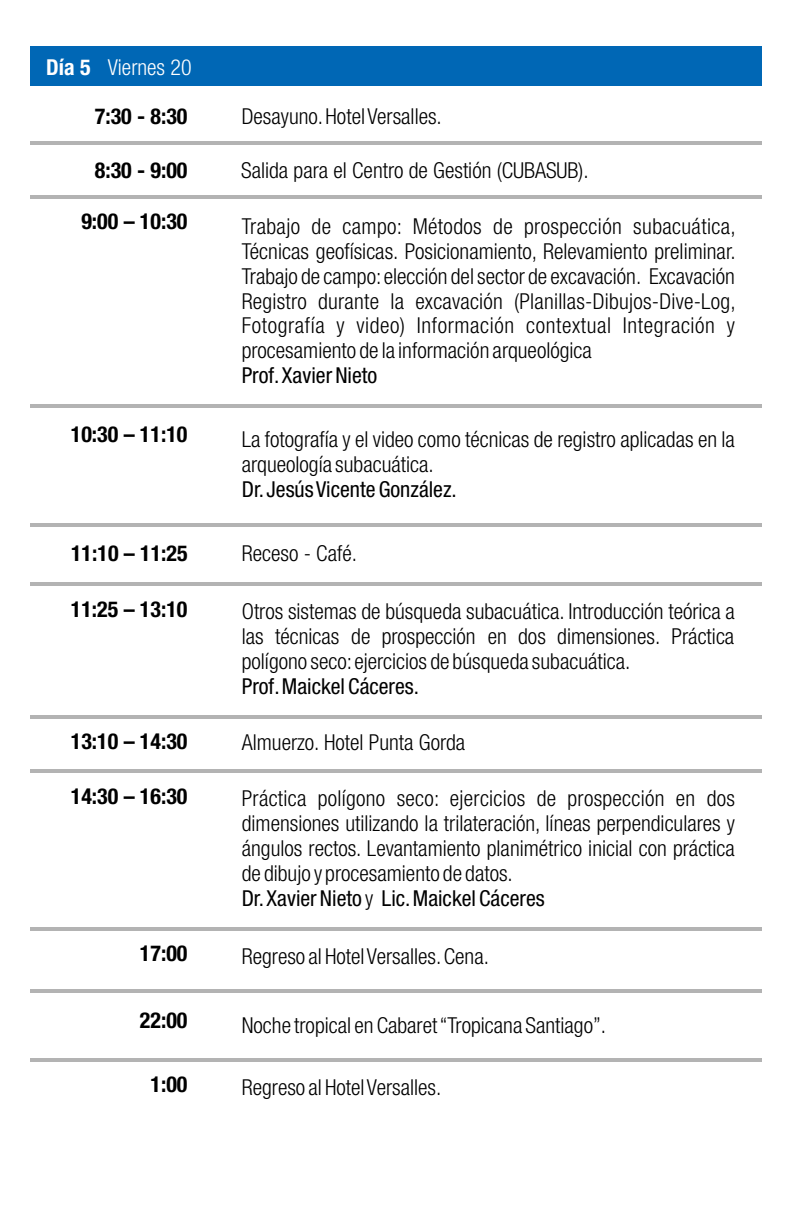
<style>
.page{position:relative;width:792px;height:1224px;background:#fff}
.page>*{position:absolute;margin:0;border:0;box-sizing:border-box;transform-origin:0 0}
.t1{font:300 condensed 22px/24.8px "Helvetica Neue LT Std";color:#000;text-align:justify}
.t2{font:700 condensed 22px "Helvetica Neue LT Std";color:#000}
.t3{font:condensed 22px "Helvetica Neue LT Std";color:#000}
.t4{font:300 condensed 22px "Helvetica Neue LT Std";color:#fff}
.s1{font-weight:700}
.s2{font-weight:400}
</style>
<div class="page">
<div style="left:30px;top:47px;width:732px;height:39px;background:#0067b5"></div>
<hr style="left:30px;top:405px;width:732px;height:3px;background:#b3b3b3">
<hr style="left:30px;top:142px;width:732px;height:3px;background:#b3b3b3">
<hr style="left:30px;top:583px;width:732px;height:3px;background:#b3b3b3">
<hr style="left:30px;top:715px;width:732px;height:3px;background:#b3b3b3">
<hr style="left:30px;top:196px;width:732px;height:3px;background:#b3b3b3">
<hr style="left:30px;top:770px;width:732px;height:3px;background:#b3b3b3">
<hr style="left:30px;top:927px;width:732px;height:3px;background:#b3b3b3">
<hr style="left:30px;top:523px;width:732px;height:3px;background:#b3b3b3">
<hr style="left:30px;top:1058px;width:732px;height:3px;background:#b3b3b3">
<hr style="left:30px;top:989px;width:732px;height:3px;background:#b3b3b3">
<p class="t4" style="left:46px;top:59px;width:147px"><span class="s1">Día 5</span> Viernes 20</p>
<p class="t2" style="left:95px;top:108px;width:94px">7:30 - 8:30</p>
<p class="t2" style="left:95px;top:162px;width:94px">8:30 - 9:00</p>
<p class="t2" style="left:81px;top:213px;width:108px">9:00 – 10:30</p>
<p class="t2" style="left:71px;top:427px;width:118px">10:30 – 11:10</p>
<p class="t1" style="left:242px;top:107px;width:202px">Desayuno.Hotel Versalles.</p>
<p class="t1" style="left:241px;top:161px;width:349px">Salida para el Centro de Gestión (CUBASUB).</p>
<p class="t1" style="left:242px;top:217px;width:496px">Trabajo de campo: Métodos de prospección subacuática, Técnicas geofísicas. Posicionamiento, Relevamiento preliminar.<br>Trabajo de campo:elección del sector de excavación. Excavación Registro durante la excavación (Planillas-Dibujos-Dive-Log, Fotografía y video) Información contextual Integración y procesamiento de la información arqueológica</p>
<p class="t3" style="left:242px;top:368px;width:137px">Prof.Xavier Nieto</p>
<p class="t1" style="left:242px;top:430px;width:495px">La fotografía y el video como técnicas de registro aplicadas en la arqueología subacuática.</p>
<p class="t3" style="left:242px;top:481px;width:217px">Dr.Jesús Vicente González.</p>
<p class="t2" style="left:71px;top:545px;width:118px">11:10 – 11:25</p>
<p class="t1" style="left:242px;top:544px;width:117px">Receso - Café.</p>
<p class="t2" style="left:71px;top:601px;width:118px">11:25 – 13:10</p>
<p class="t1" style="left:242px;top:602px;width:495px">Otros sistemas de búsqueda subacuática. Introducción teórica a las técnicas de prospección en dos dimensiones. Práctica polígono seco:ejercicios de búsqueda subacuática.</p>
<p class="t3" style="left:242px;top:678px;width:179px">Prof.Maickel Cáceres.</p>
<p class="t2" style="left:71px;top:734px;width:118px">13:10 – 14:30</p>
<p class="t1" style="left:242px;top:732px;width:225px">Almuerzo. Hotel Punta Gorda</p>
<p class="t2" style="left:71px;top:788px;width:118px">14:30 – 16:30</p>
<p class="t1" style="left:242px;top:789px;width:495px;text-align:left">Práctica polígono seco: ejercicios de prospección en dos dimensiones utilizando la trilateración, líneas perpendiculares y ángulos rectos. Levantamiento planimétrico inicial con práctica de dibujo y procesamiento de datos.<br><span class="s2">Dr.Xavier Nieto</span> y <span class="s2">Lic.Maickel Cáceres</span></p>
<p class="t2" style="left:140px;top:946px;width:49px">17:00</p>
<p class="t1" style="left:242px;top:946px;width:249px">Regreso al Hotel Versalles.Cena.</p>
<p class="t2" style="left:140px;top:1012px;width:49px">22:00</p>
<p class="t1" style="left:242px;top:1016px;width:366px">Noche tropical en Cabaret “Tropicana Santiago”.</p>
<p class="t2" style="left:151px;top:1077px;width:38px">1:00</p>
<p class="t1" style="left:242px;top:1077px;width:201px">Regreso al Hotel Versalles.</p>
</div>
